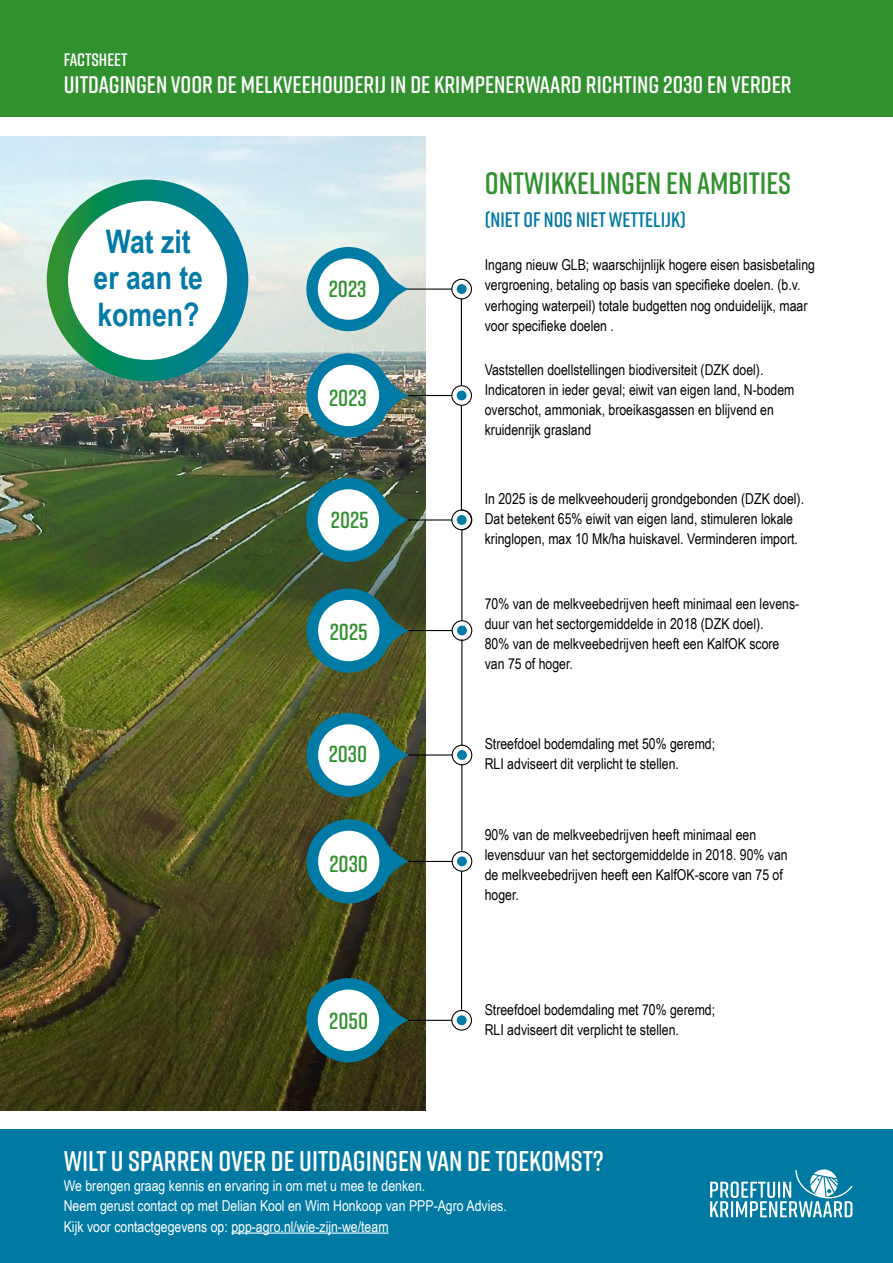
<style>
.page{position:relative;width:893px;height:1263px;background:#fff}
.page>*{position:absolute;margin:0;border:0;box-sizing:border-box;transform-origin:0 0}
.t1{font:700 32.4px "Arial Narrow";color:#007ba5}
.t2{font:600 30.9px "Rift Soft";color:#32912f}
.t3{font:600 28.5px "Rift Soft";color:#fff}
.t4{font:600 24px "Rift Soft";color:#fff}
.t5{font:600 23.25px "Rift Soft";color:#32912f}
.t6{font:600 21px "Rift Soft";color:#007aa3}
.t7{font:600 18px "Rift Soft";color:#fff}
.t8{font:15px/20.1px "Arial Narrow";color:#000}
.t9{font:15px "Arial Narrow";color:#fff}
</style>
<div class="page">
<img style="left:0;top:136px;width:425px;height:974px">
<div style="left:0;top:0;width:893px;height:116px;background:#32912f"></div>
<div style="left:0;top:1130px;width:893px;height:133px;background:#007aa3"></div>
<hr style="left:231px;top:1232px;width:158px;height:1px;background:#fff">
<hr style="left:396px;top:519px;width:56px;height:1px;background:#000">
<hr style="left:396px;top:395px;width:56px;height:1px;background:#000">
<hr style="left:394px;top:289px;width:58px;height:1px;background:#000">
<svg style="left:305px;top:478px;width:104px;height:85px;background:#24676a"></svg>
<div style="left:318px;top:489px;width:61px;height:62px;background:#fff;border-radius:50%"></div>
<svg style="left:305px;top:247px;width:104px;height:85px;background:#73b2c2"></svg>
<div style="left:318px;top:258px;width:61px;height:62px;background:#fff;border-radius:50%"></div>
<img style="left:305px;top:353px;width:104px;height:85px">
<div style="left:318px;top:365px;width:61px;height:61px;background:#fff;border-radius:50%"></div>
<hr style="left:397px;top:861px;width:55px;height:1px;background:#000">
<hr style="left:397px;top:754px;width:55px;height:1px;background:#000">
<hr style="left:394px;top:630px;width:58px;height:1px;background:#000">
<svg style="left:305px;top:819px;width:104px;height:85px;background:#235e5d"></svg>
<div style="left:318px;top:831px;width:61px;height:61px;background:#fff;border-radius:50%"></div>
<svg style="left:305px;top:588px;width:104px;height:85px;background:#286563"></svg>
<div style="left:318px;top:600px;width:61px;height:61px;background:#fff;border-radius:50%"></div>
<svg style="left:305px;top:713px;width:104px;height:85px;background:#2b6760"></svg>
<div style="left:318px;top:724px;width:61px;height:62px;background:#fff;border-radius:50%"></div>
<svg style="left:451px;top:278px;width:22px;height:594px"></svg>
<div style="left:457px;top:625px;width:10px;height:10px;background:#007ba5;border-radius:50%"></div>
<div style="left:457px;top:750px;width:10px;height:10px;background:#007ba5;border-radius:50%"></div>
<div style="left:457px;top:856px;width:10px;height:10px;background:#007ba5;border-radius:50%"></div>
<hr style="left:461px;top:529px;width:1px;height:91px;background:#000">
<hr style="left:461px;top:639px;width:1px;height:106px;background:#000">
<hr style="left:461px;top:764px;width:1px;height:87px;background:#000">
<hr style="left:396px;top:1020px;width:56px;height:1px;background:#000">
<div style="left:451px;top:1010px;width:21px;height:20px;border:1px solid #000;border-radius:50%"></div>
<hr style="left:461px;top:871px;width:1px;height:139px;background:#000">
<svg style="left:305px;top:978px;width:104px;height:85px;background:#1d5759"></svg>
<div style="left:318px;top:989px;width:61px;height:62px;background:#fff;border-radius:50%"></div>
<div style="left:457px;top:1015px;width:10px;height:10px;background:#007ba5;border-radius:50%"></div>
<svg style="left:710px;top:1169px;width:142px;height:48px"></svg>
<div style="left:57px;top:190px;width:181px;height:180px;background:#fff;border-radius:50%"></div>
<div style="left:47px;top:180px;width:201px;height:201px;border:21px solid #fff;border-radius:50%"></div>
<p class="t7" style="left:64px;top:47px;width:65px">FACTSHEET</p>
<p class="t4" style="left:64px;top:67px;width:729px">UITDAGINGEN VOOR DE MELKVEEHOUDERIJ IN DE KRIMPENERWAARD RICHTING 2030 EN VERDER</p>
<p class="t1" style="left:106px;top:217px;width:86px">Wat zit</p>
<p class="t1" style="left:94px;top:253px;width:111px">er aan te</p>
<p class="t1" style="left:97px;top:290px;width:103px">komen?</p>
<p class="t5" style="left:329px;top:273px;width:39px">2023</p>
<p class="t5" style="left:329px;top:381px;width:39px">2023</p>
<p class="t5" style="left:331px;top:503px;width:39px">2025</p>
<p class="t5" style="left:330px;top:616px;width:39px">2025</p>
<p class="t5" style="left:329px;top:738px;width:40px">2030</p>
<p class="t5" style="left:329px;top:847px;width:40px">2030</p>
<p class="t5" style="left:329px;top:1004px;width:40px">2050</p>
<h3 class="t2" style="left:485px;top:161px;width:308px">ONTWIKKELINGEN EN AMBITIES</h3>
<h3 class="t6" style="left:485px;top:205px;width:203px">(NIET OF NOG NIET WETTELIJK)</h3>
<p class="t8" style="left:485px;top:254px;width:332px">Ingang nieuw GLB; waarschijnlijk hogere eisen basisbetaling vergroening, betaling op basis van specifieke doelen. (b.v. verhoging waterpeil) totale budgetten nog onduidelijk, maar voor specifieke doelen .</p>
<p class="t8" style="left:485px;top:359px;width:280px">Vaststellen doellstellingen biodiversiteit (DZK doel).</p>
<p class="t8" style="left:485px;top:379px;width:311px">Indicatoren in ieder geval; eiwit van eigen land, N-bodem overschot, ammoniak, broeikasgassen en blijvend en kruidenrijk grasland</p>
<p class="t8" style="left:485px;top:488px;width:321px">In 2025 is de melkveehouderij grondgebonden (DZK doel).<br>Dat betekent 65% eiwit van eigen land, stimuleren lokale</p>
<p class="t8" style="left:485px;top:528px;width:315px">kringlopen, max 10 Mk/ha huiskavel. Verminderen import.</p>
<p class="t8" style="left:485px;top:593px;width:316px">70% van de melkveebedrijven heeft minimaal een levens&shy;duur van het sectorgemiddelde in 2018 (DZK doel).<br>80% van de melkveebedrijven heeft een KalfOK score van 75 of hoger.</p>
<p class="t8" style="left:485px;top:733px;width:232px">Streefdoel bodemdaling met 50% geremd;<br>RLI adviseert dit verplicht te stellen.</p>
<p class="t8" style="left:485px;top:824px;width:304px">90% van de melkveebedrijven heeft minimaal een levensduur van het sectorgemiddelde in 2018. 90% van de melkveebedrijven heeft een KalfOK-score van 75 of hoger.</p>
<p class="t8" style="left:485px;top:998px;width:232px">Streefdoel bodemdaling met 70% geremd;<br>RLI adviseert dit verplicht te stellen.</p>
<p class="t3" style="left:64px;top:1141px;width:541px">WILT U SPARREN OVER DE UITDAGINGEN VAN DE TOEKOMST?</p>
<p class="t9" style="left:64px;top:1175px;width:363px">We brengen graag kennis en ervaring in om met u mee te denken.</p>
<p class="t9" style="left:64px;top:1195px;width:445px">Neem gerust contact op met Delian Kool en Wim Honkoop van PPP-Agro Advies.</p>
<p class="t9" style="left:64px;top:1215px;width:326px">Kijk voor contactgegevens op: ppp-agro.nl/wie-zijn-we/team</p>
</div>
